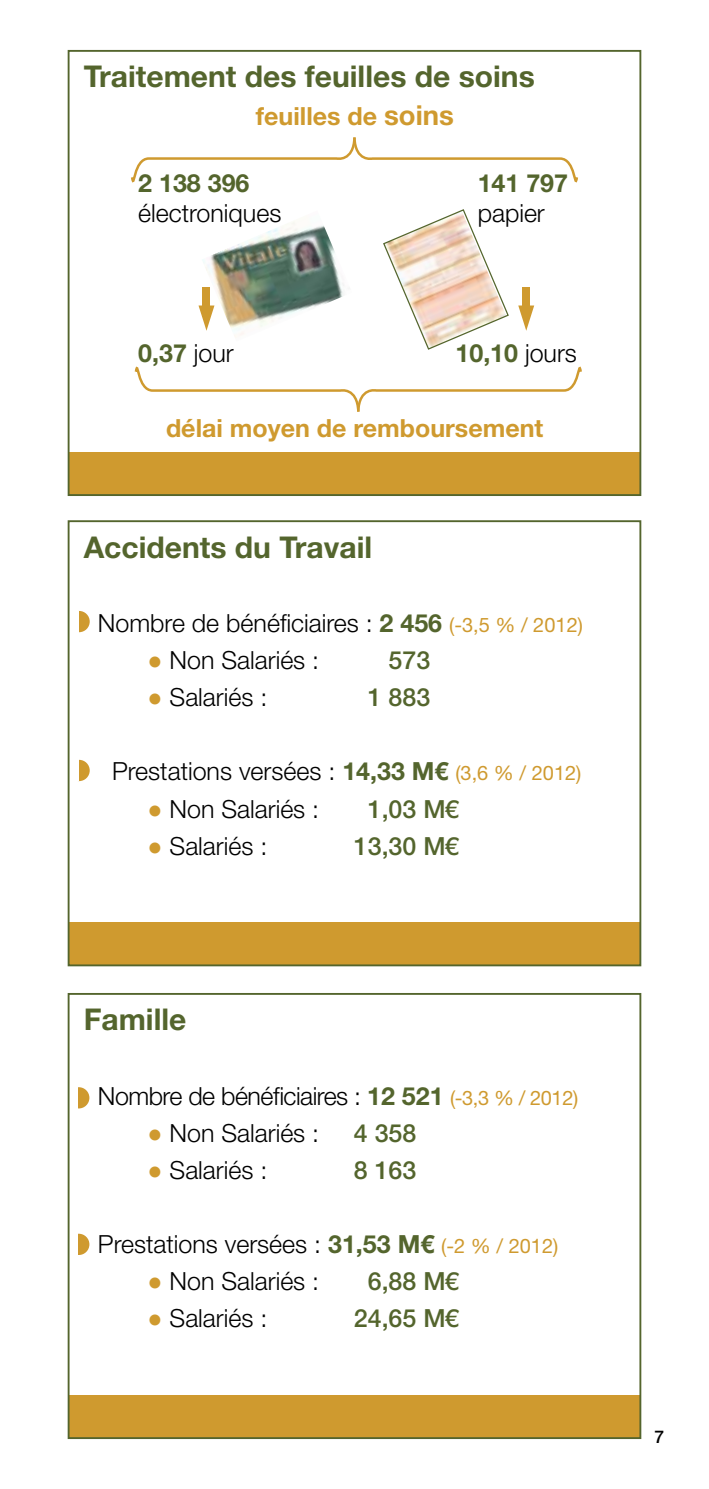
<style>
.page{position:relative;width:709px;height:1489px;background:#fff}
.page>*{position:absolute;margin:0;border:0;box-sizing:border-box;transform-origin:0 0}
.t1{font:700 30px "Helvetica Neue LT Std";color:#54652d}
.t2{font:300 25px "Helvetica Neue LT Std";color:#000}
.t3{font:500 25px "Helvetica Neue LT Std";color:#54652d}
.t4{font:700 25px "Helvetica Neue LT Std";color:#cf9a2f}
.t5{font:300 25px "Helvetica Neue LT Std";letter-spacing:-.02em;color:#000}
.t6{font:700 25px "Helvetica Neue LT Std";color:#54652d}
.t7{font:500 17.5px "Helvetica Neue LT Std";color:#000}
.s1{font-size:27.5px}
.s2{font-weight:300;color:#000}
.s3{font-weight:700;color:#54652d}
.s4{font-weight:400;font-size:20px;color:#cf9a2f}
.s5{font-family:"Trebuchet MS";font-weight:400;color:#cf9a2f}
</style>
<div class="page">
<div style="left:68px;top:452px;width:572px;height:42px;background:#cf9a2f"></div>
<div style="left:68px;top:50px;width:573px;height:446px;border:2px solid #54652d"></div>
<img style="left:202px;top:221px;width:142px;height:116px">
<svg style="left:383px;top:209px;width:126px;height:141px"></svg>
<svg style="left:134px;top:366px;width:448px;height:46px"></svg>
<svg style="left:131px;top:137px;width:447px;height:46px"></svg>
<div style="left:522px;top:287px;width:8px;height:30px;background:#cf9a2f"></div>
<svg style="left:518px;top:305px;width:16px;height:26px"></svg>
<div style="left:202px;top:287px;width:8px;height:30px;background:#cf9a2f"></div>
<svg style="left:198px;top:305px;width:16px;height:26px"></svg>
<svg style="left:68px;top:611px;width:22px;height:21px"></svg>
<div style="left:57px;top:611px;width:21px;height:21px;background:#fff"></div>
<svg style="left:68px;top:759px;width:22px;height:22px"></svg>
<div style="left:57px;top:759px;width:21px;height:22px;background:#fff"></div>
<div style="left:69px;top:922px;width:571px;height:42px;background:#cf9a2f"></div>
<div style="left:68px;top:520px;width:573px;height:446px;border:2px solid #54652d"></div>
<div style="left:68px;top:1087px;width:21px;height:21px;background:#cf9a2f;border-radius:50%"></div>
<div style="left:57px;top:1087px;width:21px;height:21px;background:#fff"></div>
<div style="left:68px;top:1233px;width:21px;height:21px;background:#cf9a2f;border-radius:50%"></div>
<div style="left:57px;top:1233px;width:21px;height:21px;background:#fff"></div>
<div style="left:68px;top:1394px;width:572px;height:43px;background:#cf9a2f"></div>
<div style="left:68px;top:992px;width:573px;height:446px;border:2px solid #54652d"></div>
<p class="t1" style="left:84px;top:58px;width:452px">Traitement des feuilles de soins</p>
<p class="t4" style="left:256px;top:101px;width:199px">feuilles de <span class="s1">soins</span></p>
<p class="t6" style="left:138px;top:167px;width:113px">2 138 396</p>
<p class="t2" style="left:138px;top:197px;width:145px">électroniques</p>
<p class="t6" style="left:477px;top:167px;width:92px">141 797</p>
<p class="t2" style="left:477px;top:197px;width:69px">papier</p>
<p class="t6" style="left:138px;top:337px;width:97px">0,37 <span class="s2">jour</span></p>
<p class="t6" style="left:455px;top:337px;width:123px">10,10 <span class="s2">jours</span></p>
<p class="t4" style="left:166px;top:412px;width:379px">délai moyen de remboursement</p>
<p class="t1" style="left:84px;top:528px;width:290px">Accidents du Travail</p>
<p class="t2" style="left:98px;top:607px;width:486px">Nombre de bénéficiaires : <span class="s3">2 456</span> <span class="s4">(-3,5 % / 2012)</span></p>
<p class="t2" style="left:147px;top:645px;width:173px"><span class="s5">●</span> Non Salariés :</p>
<p class="t3" style="left:388px;top:645px;width:43px">573</p>
<p class="t2" style="left:147px;top:682px;width:121px"><span class="s5">●</span> Salariés :</p>
<p class="t3" style="left:368px;top:682px;width:64px">1 883</p>
<p class="t2" style="left:112px;top:756px;width:471px">Prestations versées : <span class="s3">14,33 M€</span> <span class="s4">(3,6 % / 2012)</span></p>
<p class="t2" style="left:147px;top:793px;width:173px"><span class="s5">●</span> Non Salariés :</p>
<p class="t3" style="left:368px;top:793px;width:93px">1,03 M€</p>
<p class="t2" style="left:147px;top:830px;width:121px"><span class="s5">●</span> Salariés :</p>
<p class="t3" style="left:354px;top:830px;width:107px">13,30 M€</p>
<p class="t1" style="left:84px;top:1001px;width:104px">Famille</p>
<p class="t5" style="left:98px;top:1080px;width:482px">Nombre de bénéficiaires : <span class="s3">12 521</span> <span class="s4">(-3,3 % / 2012)</span></p>
<p class="t2" style="left:147px;top:1117px;width:173px"><span class="s5">●</span> Non Salariés :</p>
<p class="t3" style="left:354px;top:1117px;width:64px">4 358</p>
<p class="t2" style="left:147px;top:1154px;width:121px"><span class="s5">●</span> Salariés :</p>
<p class="t3" style="left:354px;top:1154px;width:64px">8 163</p>
<p class="t2" style="left:98px;top:1228px;width:462px">Prestations versées : <span class="s3">31,53 M€</span> <span class="s4">(-2 % / 2012)</span></p>
<p class="t2" style="left:147px;top:1265px;width:173px"><span class="s5">●</span> Non Salariés :</p>
<p class="t3" style="left:368px;top:1266px;width:93px">6,88 M€</p>
<p class="t2" style="left:147px;top:1302px;width:121px"><span class="s5">●</span> Salariés :</p>
<p class="t3" style="left:354px;top:1303px;width:107px">24,65 M€</p>
<p class="t7" style="left:654px;top:1426px;width:11px">7</p>
</div>
